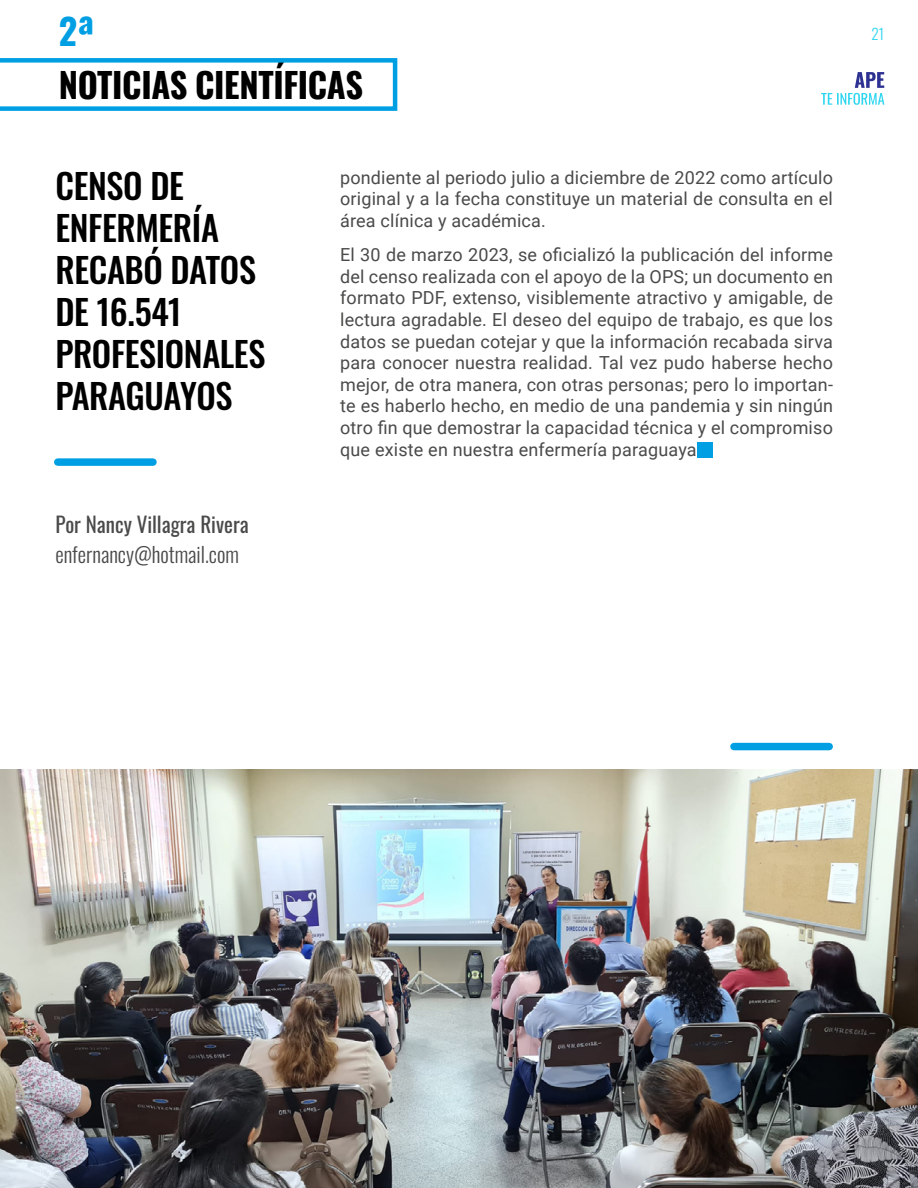
<style>
.page{position:relative;width:918px;height:1188px;background:#fff}
.page>*{position:absolute;margin:0;border:0;box-sizing:border-box;transform-origin:0 0}
.t1{font:700 36px "Oswald";color:#009fe3}
.t2{font:500 34.5px/42px "Oswald";letter-spacing:-.01em;color:#000}
.t3{font:700 34.5px "Oswald";letter-spacing:-.01em;color:#000}
.t4{font:21px "Oswald";color:#4a4a49}
.t5{font:300 21px "Oswald";color:#4a4a49}
.t6{font:18px/21.6px "Roboto";letter-spacing:.01em;color:#4a4a49;text-align:justify}
.t7{font:300 15px "Oswald";color:#2dd6f0}
</style>
<div class="page">
<svg style="left:821px;top:72px;width:63px;height:33px"></svg>
<svg style="left:0;top:58px;width:397px;height:53px"></svg>
<div style="left:58px;top:458px;width:95px;height:8px;background:#009fe3"></div>
<img style="left:0;top:769px;width:918px;height:419px">
<div style="left:734px;top:743px;width:95px;height:7px;background:#009fe3"></div>
<div style="left:697px;top:442px;width:15px;height:15px;background:#009fe3"></div>
<h1 class="t1" style="left:59px;top:-1px;width:37px">2ª</h1>
<h2 class="t3" style="left:59px;top:54px;width:306px">NOTICIAS CIENTÍFICAS</h2>
<h2 class="t2" style="left:55px;top:162px;width:212px">CENSO DE<br>ENFERMERÍA<br>RECABÓ DATOS<br>DE 16.541<br>PROFESIONALES<br>PARAGUAYOS</h2>
<p class="t4" style="left:55px;top:506px;width:195px">Por Nancy Villagra Rivera</p>
<p class="t5" style="left:55px;top:536px;width:185px">enfernancy@hotmail.com</p>
<p class="t6" style="left:340px;top:166px;width:494px">pondiente al periodo julio a diciembre de 2022 como artículo original y a la fecha constituye un material de consulta en el área clínica y académica.</p>
<p class="t6" style="left:340px;top:243px;width:494px">El 30 de marzo 2023, se oficializó la publicación del informe del censo realizada con el apoyo de la OPS; un documento en formato PDF, extenso, visiblemente atractivo y amigable, de lectura agradable. El deseo del equipo de trabajo, es que los datos se puedan cotejar y que la información recabada sirva para conocer nuestra realidad. Tal vez pudo haberse hecho mejor, de otra manera, con otras personas; pero lo importan&shy;te es haberlo hecho, en medio de una pandemia y sin ningún otro fin que demostrar la capacidad técnica y el compromiso que existe en nuestra enfermería paraguaya.</p>
<p class="t7" style="left:872px;top:21px;width:14px">21</p>
</div>
